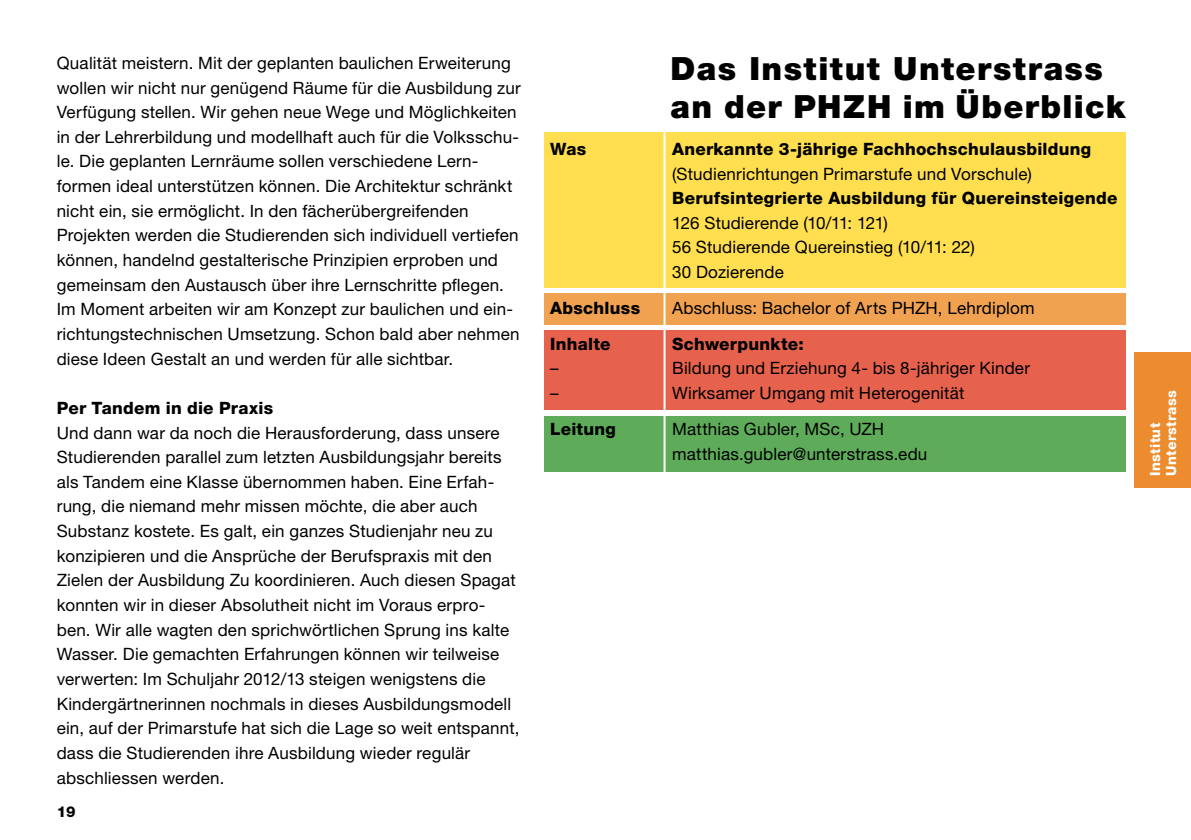
<style>
.page{position:relative;width:1191px;height:840px;background:#fff}
.page>*{position:absolute;margin:0;border:0;box-sizing:border-box;transform-origin:0 0}
.t1{font:900 32px/38px "Helvetica Neue LT Std";letter-spacing:.045em;color:#000}
.t2{font:17px/24.6px "Helvetica Neue LT Std";letter-spacing:.01em;color:#000}
.t3{font:800 17px "Helvetica Neue LT Std";letter-spacing:.015em;color:#000}
.t4{font:800 15px "Helvetica Neue LT Std";color:#000}
.t5{font:800 14px/16px "Helvetica Neue LT Std";letter-spacing:.025em;color:#fff}
</style>
<div class="page">
<div style="left:544px;top:416px;width:581px;height:55px;background:#5eac5a"></div>
<div style="left:544px;top:330px;width:581px;height:80px;background:#e7624d"></div>
<div style="left:544px;top:293px;width:581px;height:31px;background:#f1a251"></div>
<div style="left:544px;top:132px;width:581px;height:155px;background:#ffdf4f"></div>
<div style="left:1134px;top:352px;width:57px;height:135px;background:#ec8c2e"></div>
<hr style="left:663px;top:118px;width:2px;height:369px;background:#fff">
<p class="t2" style="left:57px;top:50px;width:465px">Qualität meistern. Mit der geplanten baulichen Erweiterung wollen wir nicht nur genügend Räume für die Ausbildung zur Verfügung stellen. Wir gehen neue Wege und Möglichkeiten in der Lehrerbildung und modellhaft auch für die Volksschu&shy;le. Die geplanten Lernräume sollen verschiedene Lern&shy;formen ideal unterstützen können. Die Architektur schränkt nicht ein, sie ermöglicht. In den fächerübergreifenden Projekten werden die Studierenden sich individuell vertiefen können, handelnd gestalterische Prinzipien erproben und gemeinsam den Austausch über ihre Lernschritte pflegen.<br>Im Moment arbeiten wir am Konzept zur baulichen und ein&shy;richtungstechnischen Umsetzung. Schon bald aber nehmen diese Ideen Gestalt an und werden für alle sichtbar.</p>
<p class="t3" style="left:57px;top:397px;width:218px">Per Tandem in die Praxis</p>
<p class="t2" style="left:57px;top:419px;width:464px">Und dann war da noch die Herausforderung, dass unsere Studierenden parallel zum letzten Ausbildungsjahr bereits als Tandem eine Klasse übernommen haben. Eine Erfah&shy;rung, die niemand mehr missen möchte, die aber auch Substanz kostete. Es galt, ein ganzes Studienjahr neu zu konzipieren und die Ansprüche der Berufspraxis mit den Zielen der Ausbildung Zu koordinieren. Auch diesen Spagat konnten wir in dieser Absolutheit nicht im Voraus erpro&shy;ben. Wir alle wagten den sprichwörtlichen Sprung ins kalte Wasser. Die gemachten Erfahrungen können wir teilweise verwerten: Im Schuljahr 2012/13 steigen wenigstens die Kindergärtnerinnen nochmals in dieses Ausbildungsmodell ein, auf der Primarstufe hat sich die Lage so weit entspannt, dass die Studierenden ihre Ausbildung wieder regulär abschliessen werden.</p>
<p class="t4" style="left:57px;top:801px;width:20px">19</p>
<h1 class="t1" style="left:670px;top:49px;width:456px">Das Institut Unterstrass an der PHZH im Überblick</h1>
<p class="t3" style="left:550px;top:139px;width:38px">Was</p>
<p class="t3" style="left:672px;top:139px;width:421px">Anerkannte 3-jährige Fachhochschulausbildung</p>
<p class="t2" style="left:672px;top:161px;width:361px">(Studienrichtungen Primarstufe und Vorschule)</p>
<p class="t3" style="left:672px;top:188px;width:447px">Berufsintegrierte Ausbildung für Quereinsteigende</p>
<p class="t2" style="left:672px;top:210px;width:304px">126 Studierende (10/11: 121)<br>56 Studierende Quereinstieg (10/11: 22)<br>30 Dozierende</p>
<p class="t3" style="left:550px;top:297px;width:91px">Abschluss</p>
<p class="t2" style="left:672px;top:295px;width:364px">Abschluss: Bachelor of Arts PHZH, Lehrdiplom</p>
<p class="t3" style="left:550px;top:333px;width:62px">Inhalte</p>
<p class="t3" style="left:672px;top:333px;width:133px">Schwerpunkte:</p>
<p class="t2" style="left:550px;top:355px;width:10px">–</p>
<p class="t2" style="left:672px;top:355px;width:359px">Bildung und Erziehung 4- bis 8-jähriger Kinder</p>
<p class="t2" style="left:550px;top:380px;width:10px">–</p>
<p class="t2" style="left:672px;top:380px;width:294px">Wirksamer Umgang mit Heterogenität</p>
<p class="t3" style="left:550px;top:418px;width:67px">Leitung</p>
<p class="t2" style="left:672px;top:416px;width:257px">Matthias Gubler, MSc, UZH matthias.gubler@unterstrass.edu</p>
<p class="t5" style="left:1147px;top:475px;width:87px;rotate:-90deg">Institut<br>Unterstrass</p>
</div>
